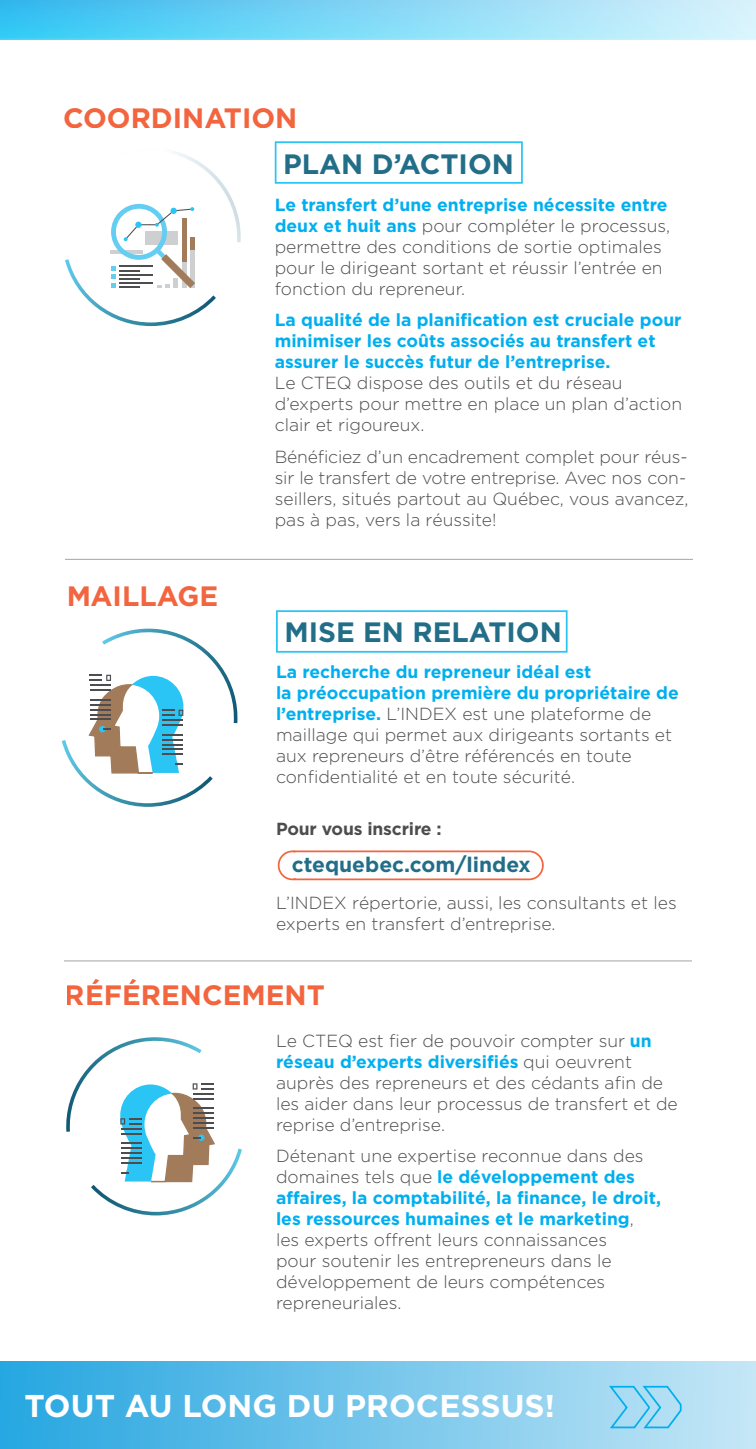
<style>
.page{position:relative;width:756px;height:1449px;background:#fff}
.page>*{position:absolute;margin:0;border:0;box-sizing:border-box;transform-origin:0 0}
.t1{font:700 31.5px "Gotham";letter-spacing:.005em;color:#fff}
.t2{font:700 28px "Gotham";color:#f2653f}
.t3{font:700 28px "Gotham";color:#226e88}
.t4{font:700 21px "Gotham";color:#226e88}
.t5{font:300 17.5px/21px "Gotham";color:#4d4d4f}
.t6{font:700 17.5px/21px "Gotham";color:#00afef}
.t7{font:700 17.5px "Gotham";letter-spacing:-.01em;color:#4d4d4f}
.s1{font-weight:700;color:#00afef}
</style>
<div class="page">
<div style="left:0;top:0;width:756px;height:39px;background:linear-gradient(to right,#30c1f2,#daf4fc)"></div>
<div style="left:275px;top:141px;width:248px;height:43px;border:2px solid #2ac5f4"></div>
<div style="left:276px;top:610px;width:292px;height:43px;border:2px solid #2ac5f4"></div>
<svg style="left:65px;top:151px;width:176px;height:175px"></svg>
<hr style="left:65px;top:559px;width:628px;height:1px;background:#a2a4a7">
<svg style="left:62px;top:629px;width:176px;height:178px"></svg>
<div style="left:0;top:1362px;width:756px;height:87px;background:linear-gradient(to right,#26a6e0,#c5e6f6)"></div>
<svg style="left:277px;top:850px;width:267px;height:31px"></svg>
<svg style="left:607px;top:1385px;width:75px;height:44px;background:#92d5f2"></svg>
<hr style="left:64px;top:961px;width:628px;height:1px;background:#a2a4a7">
<svg style="left:66px;top:1037px;width:176px;height:178px"></svg>
<h2 class="t2" style="left:63px;top:101px;width:236px">COORDINATION</h2>
<h2 class="t2" style="left:66px;top:580px;width:154px">MAILLAGE</h2>
<h2 class="t3" style="left:283px;top:148px;width:232px">PLAN D’ACTION</h2>
<p class="t5" style="left:275px;top:194px;width:397px"><span class="s1">Le transfert d’une entreprise nécessite entre deux et huit ans</span> pour compléter le processus, permettre des conditions de sortie optimales pour le dirigeant sortant et réussir l’entrée en fonction du repreneur.</p>
<p class="t6" style="left:275px;top:309px;width:408px">La qualité de la planification est cruciale pour minimiser les coûts associés au transfert et assurer le succès futur de l’entreprise.</p>
<p class="t5" style="left:275px;top:372px;width:409px">Le CTEQ dispose des outils et du réseau d’experts pour mettre en place un plan d’action clair et rigoureux.</p>
<p class="t5" style="left:275px;top:446px;width:415px">Bénéficiez d’un encadrement complet pour réus&shy;sir le transfert de votre entreprise. Avec nos con&shy;seillers, situés partout au Québec, vous avancez, pas à pas, vers la réussite!</p>
<h2 class="t3" style="left:284px;top:616px;width:279px">MISE EN RELATION</h2>
<p class="t5" style="left:276px;top:661px;width:404px"><span class="s1">La recherche du repreneur idéal est<br>la préoccupation première du propriétaire de l’entreprise.</span> L’INDEX est une plateforme de maillage qui permet aux dirigeants sortants et aux repreneurs d’être référencés en toute confidentialité et en toute sécurité.</p>
<p class="t7" style="left:276px;top:819px;width:167px">Pour vous inscrire :</p>
<p class="t4" style="left:292px;top:853px;width:241px">ctequebec.com/lindex</p>
<p class="t5" style="left:276px;top:892px;width:402px">L’INDEX répertorie, aussi, les consultants et les experts en transfert d’entreprise.</p>
<h2 class="t2" style="left:65px;top:979px;width:262px">RÉFÉRENCEMENT</h2>
<p class="t5" style="left:276px;top:1030px;width:403px">Le CTEQ est fier de pouvoir compter sur <span class="s1">un réseau d’experts diversifiés</span> qui oeuvrent auprès des repreneurs et des cédants afin de les aider dans leur processus de transfert et de reprise d’entreprise.</p>
<p class="t5" style="left:276px;top:1145px;width:387px">Détenant une expertise reconnue dans des domaines tels que <span class="s1">le développement des affaires, la comptabilité, la finance, le droit, les ressources humaines et le marketing</span>, les experts offrent leurs connaissances<br>pour soutenir les entrepreneurs dans le développement de leurs compétences repreneuriales.</p>
<h1 class="t1" style="left:24px;top:1388px;width:532px">TOUT AU LONG DU PROCESSUS!</h1>
</div>
